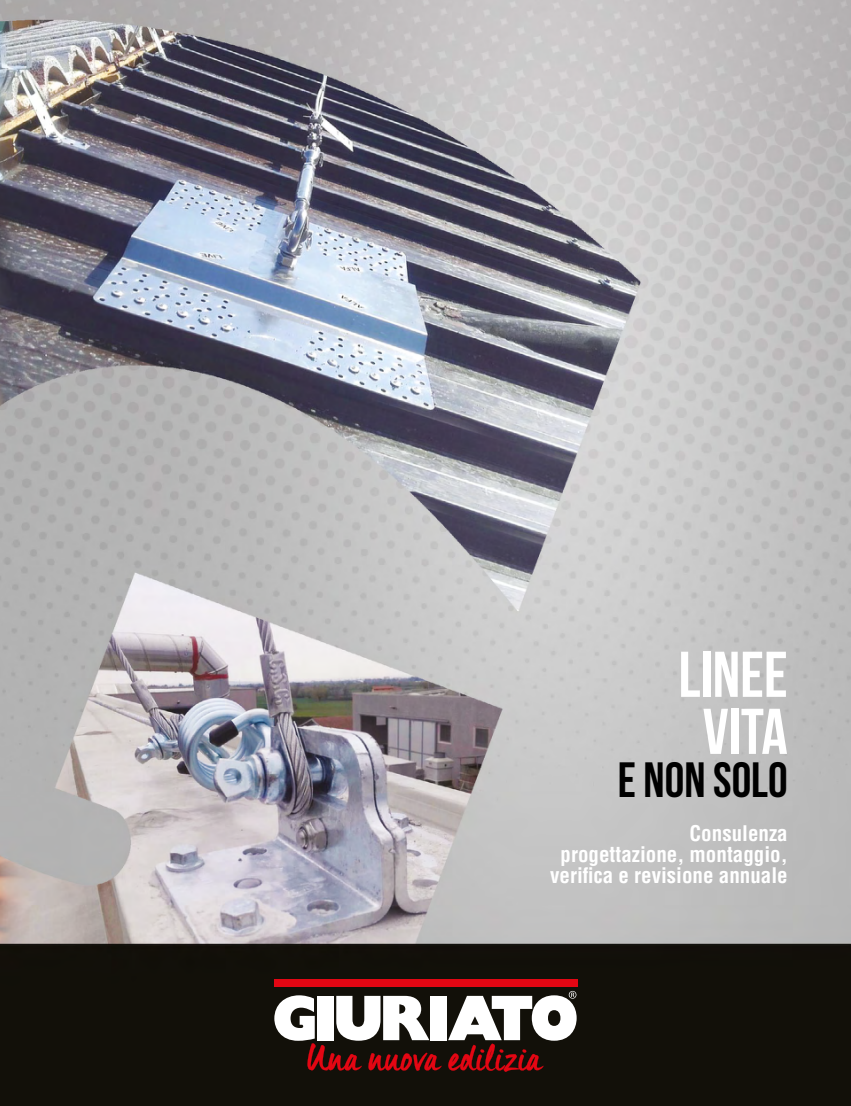
<style>
.page{position:relative;width:851px;height:1106px;background:#fff}
.page>*{position:absolute;margin:0;border:0;box-sizing:border-box;transform-origin:0 0}
.t1{font:700 64.5px/57px "Bebas Neue";color:#fff;text-align:center}
.t2{font:700 49.5px "Bebas Neue";color:#000}
.t3{font:700 condensed 21px/21px "Helvetica";color:#fff;text-align:right}
</style>
<div class="page">
<img style="left:0;top:0;width:850px;height:1106px">
<svg style="left:274px;top:995px;width:167px;height:75px"></svg>
<div style="left:430px;top:995px;width:16px;height:45px;background:#fff"></div>
<svg style="left:448px;top:990px;width:128px;height:82px"></svg>
<div style="left:274px;top:979px;width:303px;height:7px;background:#e30613"></div>
<h1 class="t1" style="left:678px;top:645px;width:111px">LINEE<br>VITA</h1>
<h2 class="t2" style="left:617px;top:753px;width:171px">E NON SOLO</h2>
<p class="t3" style="left:550px;top:822px;width:239px">Consulenza<br>progettazione, montaggio, verifica e revisione annuale</p>
</div>
